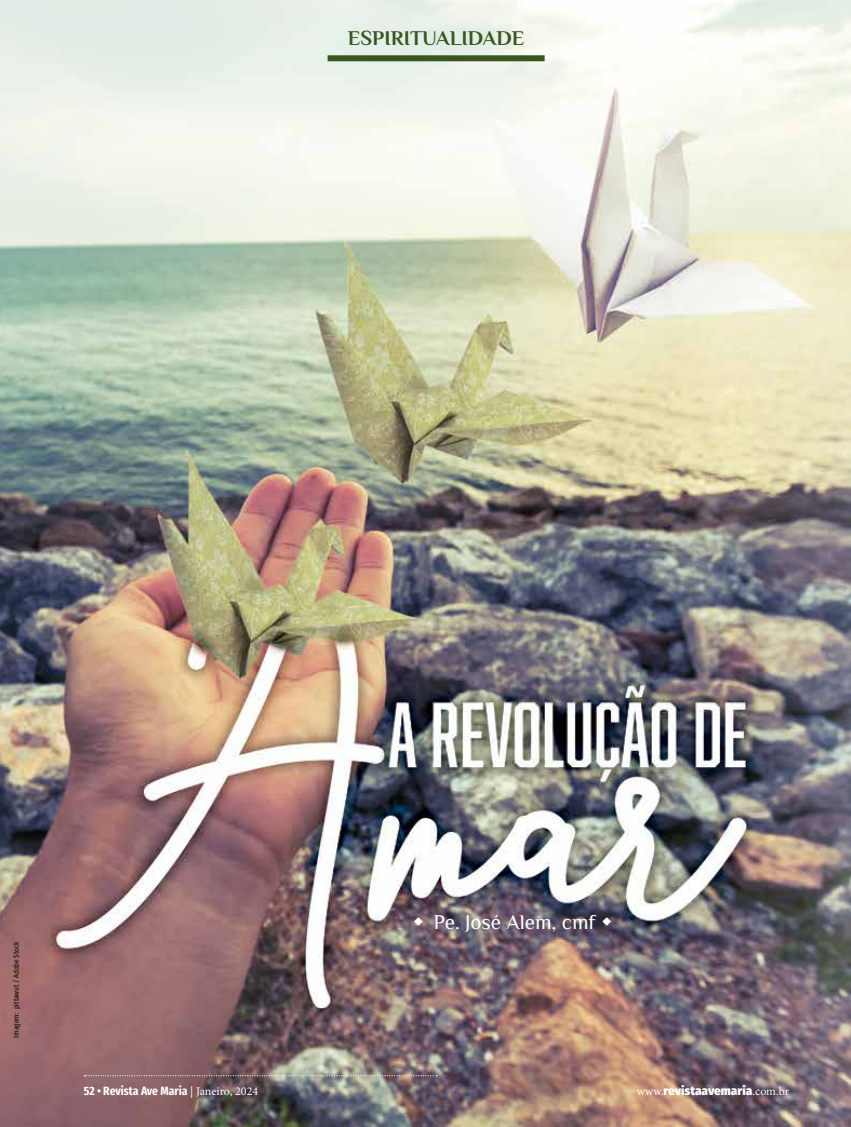
<style>
.page{position:relative;width:851px;height:1127px;background:#fff}
.page>*{position:absolute;margin:0;border:0;box-sizing:border-box;transform-origin:0 0}
.t1{font:700 21px "Philosopher";color:#395620}
.t2{font:21px "Philosopher";color:#fff}
.t3{font:700 12px "Fira Sans Condensed";color:#fff}
.t4{font:900 12px "Fira Sans";color:#fff}
.t5{font:7.5px "Fira Sans Condensed";color:#000}
.s1{font-family:"Minion Pro";font-weight:400}
</style>
<div class="page">
<img style="left:0;top:0;width:850px;height:1127px">
<div style="left:327px;top:0;width:217px;height:60px;background:linear-gradient(to right,#e2eee7,#f2f6ec)"></div>
<div style="left:327px;top:55px;width:217px;height:6px;background:#395620"></div>
<svg style="left:84px;top:1075px;width:353px;height:1px"></svg>
<svg style="left:414px;top:917px;width:9px;height:8px"></svg>
<svg style="left:602px;top:917px;width:9px;height:8px"></svg>
<h1 class="t1" style="left:348px;top:24px;width:178px">ESPIRITUALIDADE</h1>
<p class="t5" style="left:9px;top:1037px;width:98px;rotate:-90deg">Imagem: pittawut / Adobe Stock</p>
<h1 class="t2" style="left:433px;top:911px;width:163px">Pe. José Alem, cmf</h1>
<p class="t3" style="left:84px;top:1080px;width:176px">52 • Revista Ave Maria <span class="s1">| Janeiro, 2024</span></p>
<p class="t4" style="left:636px;top:1080px;width:154px"><span class="s1">www.</span>revistaavemaria<span class="s1">.com.br</span></p>
</div>
